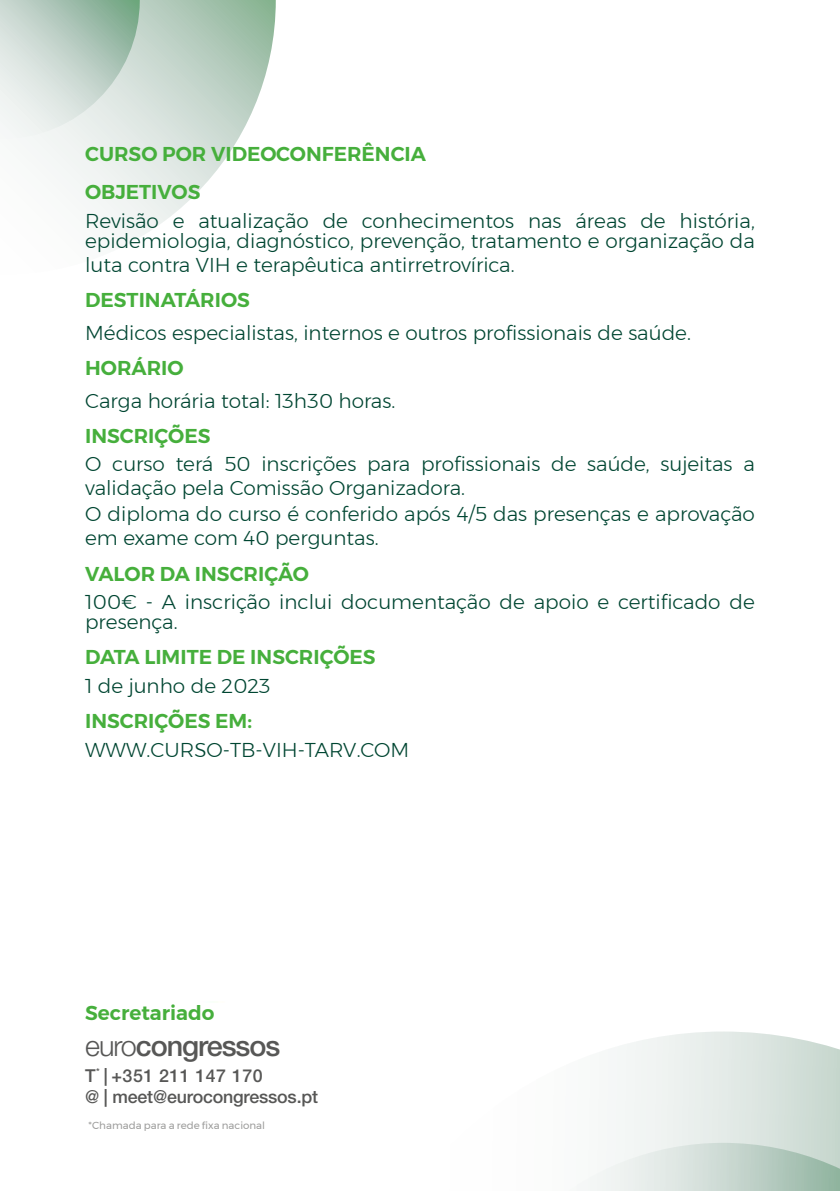
<style>
.page{position:relative;width:840px;height:1191px;background:#fff}
.page>*{position:absolute;margin:0;border:0;box-sizing:border-box;transform-origin:0 0}
.t1{font:500 28.6px "Helvetica Neue LT Std";letter-spacing:-.035em;color:#575756}
.t2{font:300 20px/24.6px "Montserrat";color:#004632}
.t3{font:600 20px/38.2px "Montserrat";color:#46af3c}
.t4{font:500 17.8px/21.4px "Helvetica Neue LT Std";letter-spacing:-.01em;color:#575756}
.t5{font:10.2px "Montserrat";color:#9d9d9c}
.s1{font-weight:300}
</style>
<div class="page">
<svg style="left:616px;top:1031px;width:223px;height:111px"></svg>
<svg style="left:588px;top:1142px;width:251px;height:49px"></svg>
<svg style="left:27px;top:0;width:248px;height:243px"></svg>
<svg style="left:0;top:0;width:140px;height:140px;background:#cbdad2"></svg>
<p class="t3" style="left:85px;top:135px;width:342px">CURSO POR VIDEOCONFERÊNCIA<br>OBJETIVOS</p>
<p class="t2" style="left:85px;top:210px;width:670px;line-height:20px">Revisão e atualização de conhecimentos nas áreas de história, epidemiologia, diagnóstico, prevenção, tratamento e organização da</p>
<p class="t2" style="left:85px;top:252px;width:431px">luta contra VIH e terapêutica antirretrovírica.</p>
<p class="t3" style="left:85px;top:281px;width:166px">DESTINATÁRIOS</p>
<p class="t2" style="left:85px;top:320px;width:607px">Médicos especialistas, internos e outros profissionais de saúde.</p>
<p class="t3" style="left:85px;top:349px;width:100px">HORÁRIO</p>
<p class="t2" style="left:85px;top:388px;width:311px">Carga horária total: 13h30 horas.</p>
<p class="t3" style="left:85px;top:417px;width:127px">INSCRIÇÕES</p>
<p class="t2" style="left:85px;top:452px;width:670px">O curso terá 50 inscrições para profissionais de saúde, sujeitas a validação pela Comissão Organizadora.<br>O diploma do curso é conferido após 4/5 das presenças e aprovação em exame com 40 perguntas.</p>
<p class="t3" style="left:85px;top:554px;width:225px">VALOR DA INSCRIÇÃO</p>
<p class="t2" style="left:85px;top:591px;width:670px;line-height:20px">100€ - A inscrição inclui documentação de apoio e certificado de presença.</p>
<p class="t3" style="left:85px;top:638px;width:292px">DATA LIMITE DE INSCRIÇÕES</p>
<p class="t2" style="left:85px;top:673px;width:187px">1 de junho de 2023</p>
<p class="t3" style="left:85px;top:702px;width:168px">INSCRIÇÕES EM:</p>
<p class="t2" style="left:85px;top:737px;width:325px">WWW.CURSO-TB-VIH-TARV.COM</p>
<p class="t3" style="left:85px;top:994px;width:131px">Secretariado</p>
<h1 class="t1" style="left:85px;top:1028px;width:197px"><span class="s1">euro</span>congressos</h1>
<p class="t4" style="left:85px;top:1064px;width:234px">T<sup>*</sup> | +351 211 147 170<br>@ | meet@eurocongressos.pt</p>
<p class="t5" style="left:89px;top:1117px;width:178px">*Chamada para a rede fixa nacional</p>
</div>
